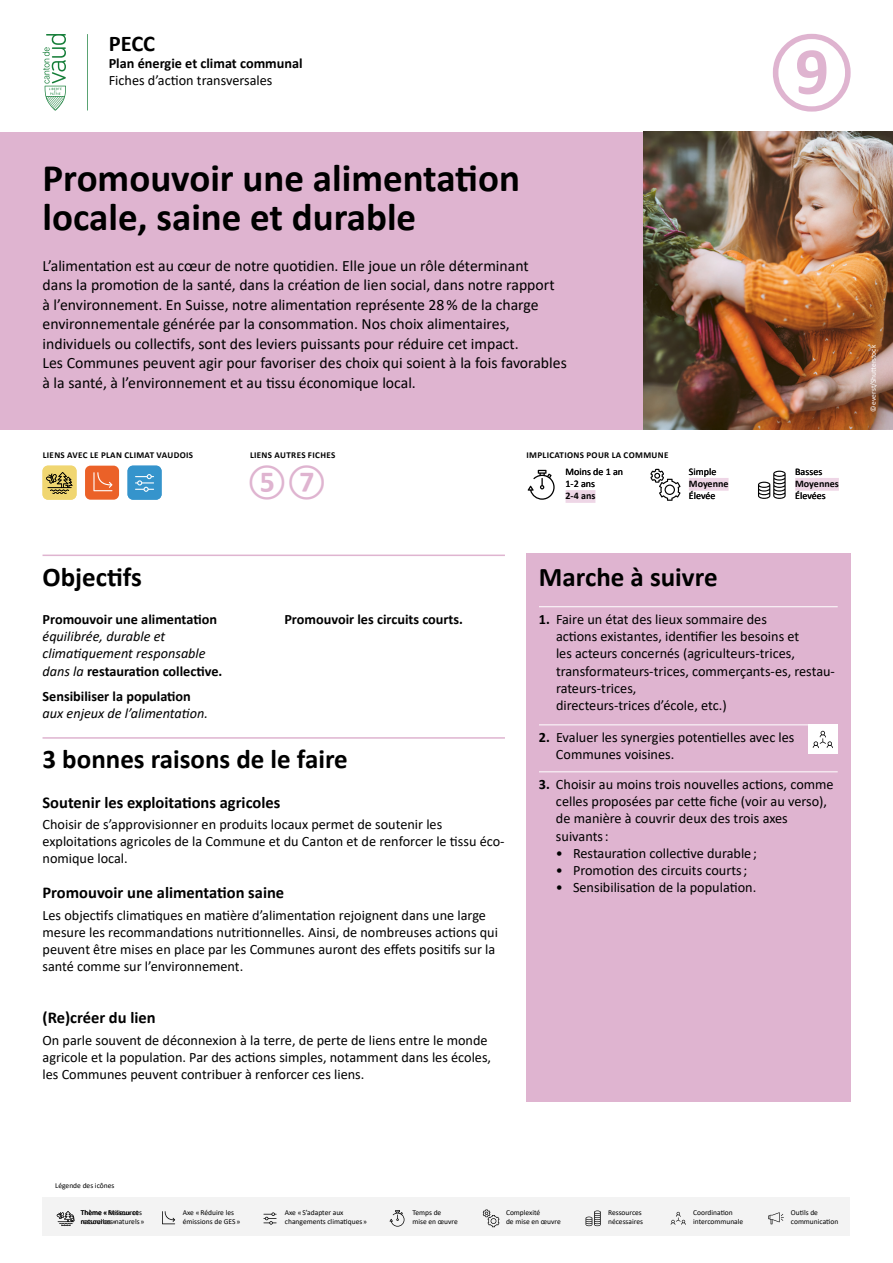
<style>
.page{position:relative;width:893px;height:1263px;background:#fff}
.page>*{position:absolute;margin:0;border:0;box-sizing:border-box;transform-origin:0 0}
.t1{font:700 67.5px "Calibri";color:#dfb4d0}
.t2{font:700 39px/39px "Calibri";color:#000}
.t3{font:700 30px "Calibri";color:#dfb4d0}
.t4{font:700 27px "Calibri";color:#000}
.t5{font:700 22.5px "Calibri";color:#000}
.t6{font:700 16.5px "Calibri";color:#000}
.t7{font:15.75px/19.5px "Calibri";color:#000}
.t8{font:14.25px/17.1px "Calibri";color:#000}
.t9{font:700 14.25px "Calibri";color:#000}
.t10{font:italic 14.25px/17.1px "Calibri";color:#000}
.t11{font:10.05px/12px "Calibri";color:#000}
.t12{font:700 10.05px "Calibri";color:#000}
.t13{font:700 9px "Calibri";letter-spacing:.04em;color:#000}
.t14{font:7.5px/8.2px "Calibri";color:#000}
.t15{font:7.5px "Calibri";color:#fff}
.s1{font-weight:700;font-style:normal}
.s2{font-weight:700}
</style>
<div class="page">
<div style="left:0;top:132px;width:643px;height:297px;background:#dfb4d0"></div>
<svg style="left:43px;top:34px;width:23px;height:77px"></svg>
<svg style="left:87px;top:34px;width:1px;height:77px"></svg>
<div style="left:43px;top:1197px;width:807px;height:38px;background:#f3f3f3"></div>
<div style="left:85px;top:466px;width:34px;height:34px;background:#eb6128;border-radius:5px"></div>
<svg style="left:93px;top:472px;width:19px;height:19px"></svg>
<svg style="left:528px;top:470px;width:27px;height:30px"></svg>
<svg style="left:390px;top:1210px;width:14px;height:16px"></svg>
<svg style="left:263px;top:1212px;width:14px;height:13px"></svg>
<svg style="left:162px;top:1211px;width:13px;height:13px"></svg>
<svg style="left:483px;top:1209px;width:16px;height:18px"></svg>
<svg style="left:586px;top:1210px;width:15px;height:16px"></svg>
<svg style="left:671px;top:1212px;width:15px;height:13px"></svg>
<svg style="left:768px;top:1212px;width:16px;height:12px"></svg>
<svg style="left:650px;top:469px;width:30px;height:32px"></svg>
<svg style="left:758px;top:471px;width:28px;height:28px"></svg>
<div style="left:128px;top:466px;width:34px;height:34px;background:#3594cc;border-radius:5px"></div>
<svg style="left:135px;top:474px;width:19px;height:18px"></svg>
<img style="left:643px;top:132px;width:250px;height:297px">
<div style="left:795px;top:478px;width:44px;height:13px;background:#eed6e6"></div>
<div style="left:689px;top:478px;width:39px;height:13px;background:#eed6e6"></div>
<div style="left:566px;top:490px;width:29px;height:13px;background:#eed6e6"></div>
<div style="left:526px;top:553px;width:324px;height:548px;background:#dfb4d0"></div>
<hr style="left:539px;top:606px;width:299px;height:1px;background:#fff">
<hr style="left:539px;top:724px;width:299px;height:1px;background:#fff">
<hr style="left:539px;top:771px;width:299px;height:1px;background:#fff">
<div style="left:808px;top:724px;width:30px;height:30px;background:#fff"></div>
<svg style="left:813px;top:731px;width:20px;height:17px"></svg>
<hr style="left:43px;top:737px;width:462px;height:2px;background:#dfb4d0">
<svg style="left:57px;top:1211px;width:18px;height:15px"></svg>
<div style="left:43px;top:466px;width:34px;height:34px;background:#f0d671;border-radius:5px"></div>
<svg style="left:46px;top:472px;width:27px;height:22px"></svg>
<hr style="left:43px;top:554px;width:462px;height:2px;background:#dfb4d0">
<h3 class="t5" style="left:109px;top:28px;width:48px">PECC</h3>
<p class="t9" style="left:109px;top:53px;width:195px">Plan énergie et climat communal</p>
<p class="t8" style="left:109px;top:71px;width:165px">Fiches d’action transversales</p>
<h1 class="t1" style="left:767px;top:26px;width:91px">⑨</h1>
<h2 class="t2" style="left:43px;top:158px;width:479px">Promouvoir une alimentation locale, saine et durable</h2>
<p class="t7" style="left:43px;top:255px;width:526px">L’alimentation est au cœur de notre quotidien. Elle joue un rôle déterminant<br>dans la promotion de la santé, dans la création de lien social, dans notre rapport<br>à l’environnement. En Suisse, notre alimentation représente 28 % de la charge environnementale générée par la consommation. Nos choix alimentaires, individuels ou collectifs, sont des leviers puissants pour réduire cet impact.<br>Les Communes peuvent agir pour favoriser des choix qui soient à la fois favorables à la santé, à l’environnement et au tissu économique local.</p>
<p class="t13" style="left:43px;top:448px;width:152px">LIENS AVEC LE PLAN CLIMAT VAUDOIS</p>
<p class="t13" style="left:250px;top:448px;width:87px">LIENS AUTRES FICHES</p>
<p class="t13" style="left:526px;top:448px;width:144px">IMPLICATIONS POUR LA COMMUNE</p>
<h3 class="t3" style="left:247px;top:462px;width:81px">⑤⑦</h3>
<p class="t11" style="left:795px;top:466px;width:29px">Basses</p>
<p class="t11" style="left:689px;top:466px;width:29px">Simple</p>
<p class="t12" style="left:689px;top:477px;width:41px">Moyenne</p>
<p class="t11" style="left:689px;top:490px;width:28px">Élevée</p>
<p class="t11" style="left:566px;top:466px;width:59px">Moins de 1 an<br>1-2 ans</p>
<p class="t12" style="left:566px;top:489px;width:31px">2-4 ans</p>
<p class="t12" style="left:795px;top:477px;width:45px">Moyennes</p>
<p class="t11" style="left:795px;top:490px;width:32px">Élevées</p>
<p class="t15" style="left:868px;top:412px;width:69px;rotate:-90deg">© everst/Shutterstock</p>
<h3 class="t4" style="left:43px;top:558px;width:101px">Objectifs</h3>
<p class="t9" style="left:43px;top:609px;width:176px">Promouvoir une alimentation</p>
<p class="t10" style="left:43px;top:627px;width:181px">équilibrée, durable et climatiquement responsable dans la <span class="s1">restauration collective.</span></p>
<p class="t9" style="left:43px;top:686px;width:150px">Sensibiliser la population</p>
<p class="t10" style="left:43px;top:704px;width:167px">aux enjeux de l’alimentation.</p>
<p class="t9" style="left:284px;top:609px;width:180px">Promouvoir les circuits courts.</p>
<h3 class="t4" style="left:43px;top:740px;width:307px">3 bonnes raisons de le faire</h3>
<p class="t6" style="left:43px;top:790px;width:239px">Soutenir les exploitations agricoles</p>
<p class="t8" style="left:43px;top:815px;width:464px">Choisir de s’approvisionner en produits locaux permet de soutenir les exploitations agricoles de la Commune et du Canton et de renforcer le tissu éco&shy;nomique local.</p>
<p class="t6" style="left:43px;top:881px;width:243px">Promouvoir une alimentation saine</p>
<p class="t8" style="left:43px;top:906px;width:457px">Les objectifs climatiques en matière d’alimentation rejoignent dans une large mesure les recommandations nutritionnelles. Ainsi, de nombreuses actions qui peuvent être mises en place par les Communes auront des effets positifs sur la santé comme sur l’environnement.</p>
<p class="t6" style="left:43px;top:1006px;width:115px">(Re)créer du lien</p>
<p class="t8" style="left:43px;top:1031px;width:450px">On parle souvent de déconnexion à la terre, de perte de liens entre le monde agricole et la population. Par des actions simples, notamment dans les écoles, les Communes peuvent contribuer à renforcer ces liens.</p>
<h3 class="t4" style="left:539px;top:558px;width:180px">Marche à suivre</h3>
<p class="t8" style="left:556px;top:610px;width:280px;text-indent:-17px"><span class="s2">1.</span> Faire un état des lieux sommaire des<br>actions existantes, identifier les besoins et<br>les acteurs concernés (agriculteurs-trices, transformateurs-trices, commerçants-es, restau&shy;rateurs-trices,<br>directeurs-trices d’école, etc.)</p>
<p class="t8" style="left:556px;top:729px;width:240px;text-indent:-17px"><span class="s2">2.</span> Evaluer les synergies potentielles avec les<br>Communes voisines.</p>
<p class="t8" style="left:556px;top:776px;width:279px;text-indent:-17px"><span class="s2">3.</span> Choisir au moins trois nouvelles actions, comme celles proposées par cette fiche (voir au verso), de manière à couvrir deux des trois axes suivants :</p>
<p class="t8" style="left:556px;top:844px;width:202px">• Restauration collective durable ;</p>
<p class="t8" style="left:556px;top:861px;width:193px">• Promotion des circuits courts ;</p>
<p class="t8" style="left:556px;top:878px;width:202px">• Sensibilisation de la population.</p>
<p class="t14" style="left:55px;top:1181px;width:61px">Légende des icônes</p>
<p class="t14" style="left:81px;top:1209px;width:65px">Thème « Milieux et ressources naturels »</p>
<p class="t14" style="left:81px;top:1209px;width:63px;text-indent:28px">Ressources naturelles »</p>
<p class="t14" style="left:506px;top:1209px;width:56px">Complexité<br>de mise en œuvre</p>
<p class="t14" style="left:608px;top:1209px;width:36px">Ressources nécessaires</p>
<p class="t14" style="left:693px;top:1209px;width:52px">Coordination intercommunale</p>
<p class="t14" style="left:791px;top:1209px;width:49px">Outils de communication</p>
<p class="t14" style="left:183px;top:1209px;width:59px">Axe « Réduire les émissions de GES »</p>
<p class="t14" style="left:285px;top:1209px;width:84px">Axe « S’adapter aux changements climatiques »</p>
<p class="t14" style="left:412px;top:1209px;width:47px">Temps de<br>mise en œuvre</p>
</div>
